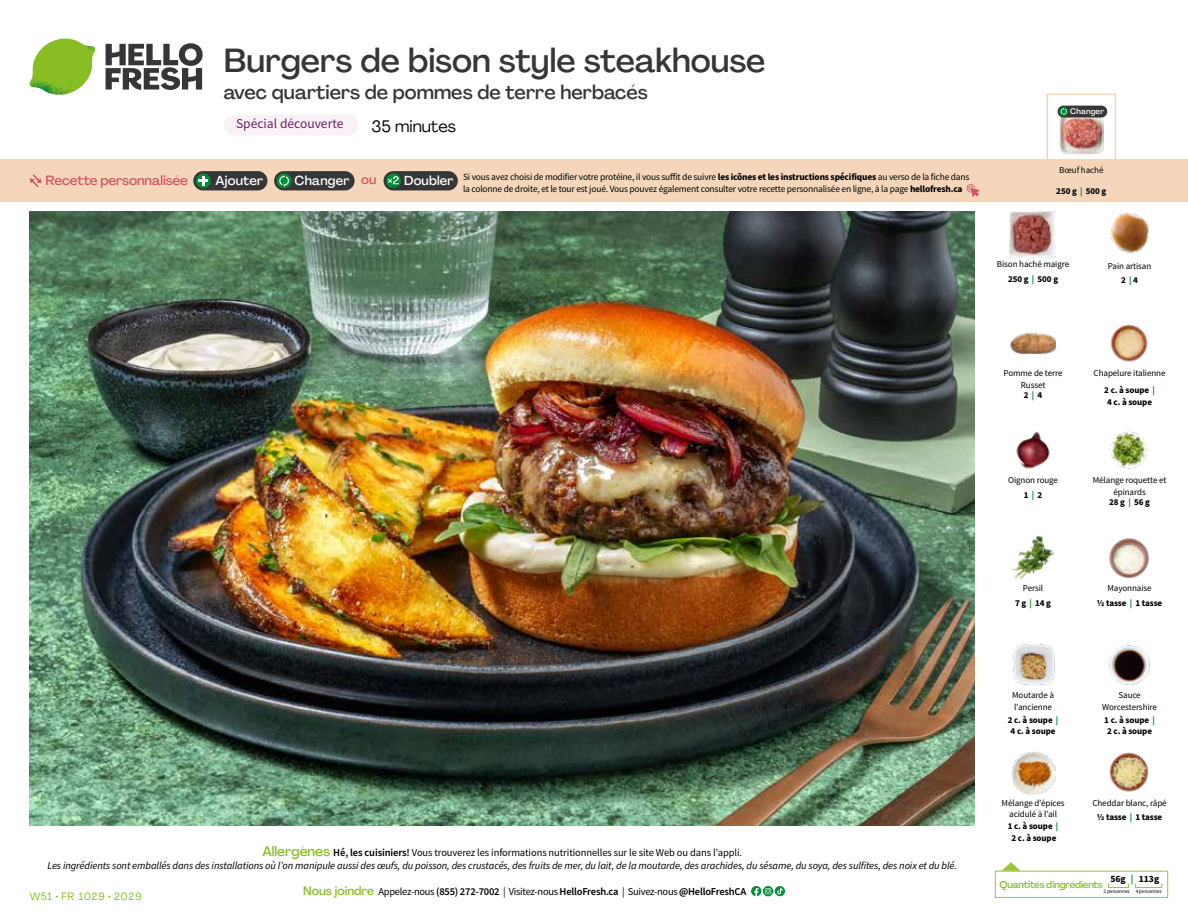
<style>
.page{position:relative;width:1188px;height:918px;background:#fff}
.page>*{position:absolute;margin:0;border:0;box-sizing:border-box;transform-origin:0 0}
.t1{font:500 33px "Agrandir";color:#373636}
.t2{font:500 19.5px "Agrandir";color:#373636}
.t3{font:16.5px "Agrandir";color:#000}
.t4{font:13.5px "Source Sans Pro";color:#692163}
.t5{font:500 13.35px "Agrandir";letter-spacing:-.01em;color:#d25764}
.t6{font:500 12.9px "Agrandir";letter-spacing:.015em;color:#fff}
.t7{font:italic 10.5px/13.5px "Source Sans Pro";letter-spacing:-.01em;color:#000;text-align:center}
.t8{font:600 10.5px "Source Sans Pro";letter-spacing:-.02em;color:#000}
.t9{font:10.5px "Agrandir";letter-spacing:.05em;color:#89bd24}
.t10{font:500 9.75px "Agrandir";letter-spacing:-.025em;color:#89bd24}
.t11{font:700 9.6px "Source Sans Pro";color:#000}
.t12{font:9.45px/12px "Source Sans Pro";letter-spacing:-.02em;color:#000}
.t13{font:9px/14.9px "Source Sans Pro";letter-spacing:-.01em;color:#000;text-align:center}
.t14{font:700 9px/11.6px "Source Sans Pro";letter-spacing:-.01em;color:#000;text-align:center}
.t15{font:500 7.95px "Agrandir";letter-spacing:.02em;color:#fff}
.t16{font:5.25px "Source Sans Pro";letter-spacing:-.01em;color:#000}
.s1{color:#d25764}
.s2{font-weight:700}
.s3{color:#008e38}
.s4{font-weight:700;color:#008e38}
.s5{font-family:"Agrandir";font-weight:500;font-style:normal;font-size:13.5px;color:#89bd24}
.s6{font-weight:600;font-style:normal}
.s7{font-style:normal}
.s8{font-family:"Agrandir";font-weight:500;font-size:12px;color:#89bd24}
.s9{font-weight:400}
</style>
<div class="page">
<svg style="left:106px;top:43px;width:97px;height:47px"></svg>
<svg style="left:34px;top:39px;width:59px;height:38px"></svg>
<img style="left:65px;top:39px;width:30px;height:25px">
<img style="left:33px;top:60px;width:56px;height:10px">
<img style="left:29px;top:64px;width:58px;height:31px">
<img style="left:64px;top:70px;width:25px;height:24px">
<img style="left:30px;top:211px;width:945px;height:615px">
<svg style="left:775px;top:886px;width:10px;height:10px"></svg>
<svg style="left:751px;top:886px;width:32px;height:10px"></svg>
<svg style="left:1002px;top:862px;width:19px;height:9px"></svg>
<div style="left:995px;top:871px;width:173px;height:27px;border:1px solid #9ac43a"></div>
<div style="left:1108px;top:883px;width:21px;height:5px;border:1px solid #9ac43a"></div>
<div style="left:1135px;top:883px;width:27px;height:5px;border:1px solid #9ac43a"></div>
<img style="left:1011px;top:332px;width:45px;height:22px">
<img style="left:1110px;top:324px;width:38px;height:38px">
<img style="left:1016px;top:431px;width:34px;height:38px">
<img style="left:1110px;top:431px;width:38px;height:38px">
<img style="left:1011px;top:536px;width:44px;height:44px">
<img style="left:1109px;top:538px;width:40px;height:40px">
<img style="left:1013px;top:644px;width:42px;height:41px">
<img style="left:1011px;top:752px;width:44px;height:42px">
<img style="left:1109px;top:752px;width:40px;height:40px">
<img style="left:1110px;top:213px;width:40px;height:40px">
<img style="left:1010px;top:212px;width:45px;height:45px">
<img style="left:1109px;top:645px;width:41px;height:40px">
<div style="left:0;top:160px;width:1188px;height:42px;background:#f5d6bb"></div>
<svg style="left:30px;top:174px;width:12px;height:13px"></svg>
<div style="left:384px;top:171px;width:74px;height:19px;background:#373636;border-radius:10px"></div>
<svg style="left:386px;top:173px;width:15px;height:15px"></svg>
<div style="left:389px;top:180px;width:11px;height:11px;background:#000;opacity:.35"></div>
<svg style="left:387px;top:176px;width:12px;height:8px"></svg>
<div style="left:274px;top:171px;width:81px;height:19px;background:#373636;border-radius:10px"></div>
<svg style="left:277px;top:173px;width:15px;height:15px"></svg>
<svg style="left:279px;top:175px;width:10px;height:12px"></svg>
<div style="left:193px;top:171px;width:74px;height:19px;background:#373636;border-radius:10px"></div>
<svg style="left:196px;top:173px;width:15px;height:15px"></svg>
<svg style="left:198px;top:176px;width:10px;height:10px"></svg>
<svg style="left:967px;top:184px;width:13px;height:13px"></svg>
<div style="left:1046px;top:94px;width:70px;height:69px;border:2px solid #f5d6bb"></div>
<img style="left:1060px;top:116px;width:43px;height:39px">
<div style="left:1058px;top:106px;width:49px;height:11px;background:#373636;border-radius:6px"></div>
<svg style="left:1059px;top:107px;width:9px;height:9px"></svg>
<svg style="left:1061px;top:108px;width:6px;height:7px"></svg>
<div style="left:224px;top:115px;width:134px;height:21px;background:#faf1f7;border-radius:10px"></div>
<h1 class="t1" style="left:224px;top:40px;width:543px">Burgers de bison style steakhouse</h1>
<h2 class="t2" style="left:224px;top:80px;width:426px">avec quartiers de pommes de terre herbacés</h2>
<h3 class="t3" style="left:372px;top:116px;width:86px">35 minutes</h3>
<p class="t4" style="left:236px;top:115px;width:109px">Spécial découverte</p>
<p class="t5" style="left:46px;top:172px;width:144px">Recette personnalisée</p>
<p class="t6" style="left:216px;top:172px;width:49px">Ajouter</p>
<p class="t6" style="left:295px;top:172px;width:83px">Changer <span class="s1">ou</span></p>
<p class="t6" style="left:404px;top:172px;width:51px">Doubler</p>
<p class="t12" style="left:463px;top:171px;width:508px">Si vous avez choisi de modifier votre protéine, il vous suffit de suivre <span class="s2">les icônes et les instructions spécifiques</span> au verso de la fiche dans la colonne de droite, et le tour est joué. Vous pouvez également consulter votre recette personnalisée en ligne, à la page <span class="s2">hellofresh.ca</span></p>
<p class="t15" style="left:1070px;top:106px;width:35px">Changer</p>
<p class="t13" style="left:1059px;top:163px;width:46px">Bœuf haché</p>
<p class="t14" style="left:1056px;top:185px;width:52px">250 g <span class="s3">|</span> 500 g</p>
<p class="t13" style="left:997px;top:257px;width:74px">Bison haché maigre<br><span class="s2">250 g</span> <span class="s4">|</span> <span class="s2">500 g</span></p>
<p class="t13" style="left:1108px;top:258px;width:45px">Pain artisan<br><span class="s2">2</span> <span class="s4">|</span> <span class="s2">4</span></p>
<p class="t7" style="left:47px;top:846px;width:911px"><span class="s5">Allergènes</span> <span class="s6">Hé, les cuisiniers!</span> <span class="s7">Vous trouverez les informations nutritionnelles sur le site Web ou dans l’appli.<br></span>Les ingrédients sont emballés dans des installations où l’on manipule aussi des œufs, du poisson, des crustacés, des fruits de mer, du lait, de la moutarde, des arachides, du sésame, du soya, des sulfites, des noix et du blé.</p>
<p class="t9" style="left:30px;top:890px;width:113px">W51 • FR 1029 • 2029</p>
<p class="t8" style="left:303px;top:885px;width:445px"><span class="s8">Nous joindre</span> <span class="s9">Appelez-nous</span> (855) 272-7002 <span class="s9">| Visitez-nous</span> HelloFresh.ca <span class="s9">| Suivez-nous</span> @HelloFreshCA</p>
<p class="t13" style="left:1004px;top:368px;width:61px;line-height:11.1px">Pomme de terre<br>Russet<br><span class="s2">2</span> <span class="s4">|</span> <span class="s2">4</span></p>
<p class="t13" style="left:1094px;top:365px;width:73px;line-height:17.2px">Chapelure italienne<br><span class="s2">2 c. à soupe</span> <span class="s4">|</span></p>
<p class="t14" style="left:1107px;top:396px;width:46px">4 c. à soupe</p>
<p class="t13" style="left:1008px;top:473px;width:51px">Oignon rouge<br><span class="s2">1</span> <span class="s4">|</span> <span class="s2">2</span></p>
<p class="t13" style="left:1093px;top:475px;width:75px;line-height:11.1px">Mélange roquette et épinards<br><span class="s2">28g</span> <span class="s4">|</span> <span class="s2">56g</span></p>
<p class="t13" style="left:1015px;top:581px;width:38px">Persil<br><span class="s2">7g</span> <span class="s4">|</span> <span class="s2">14g</span></p>
<p class="t14" style="left:1097px;top:581px;width:67px;line-height:14.9px"><span class="s9">Mayonnaise<br></span>½ tasse <span class="s3">|</span> 1 tasse</p>
<p class="t13" style="left:1012px;top:690px;width:43px;line-height:11.6px;text-align:left">Moutarde à l’ancienne</p>
<p class="t14" style="left:1008px;top:714px;width:52px">2 c. à soupe <span class="s3">|<br></span>4 c. à soupe</p>
<p class="t13" style="left:1102px;top:690px;width:56px;line-height:11.6px">Sauce<br>Worcestershire</p>
<p class="t14" style="left:1104px;top:714px;width:52px">1 c. à soupe <span class="s3">|<br></span>2 c. à soupe</p>
<p class="t13" style="left:1002px;top:797px;width:64px;line-height:11.7px">Mélange d’épices acidulé à l’ail<br><span class="s2">1 c. à soupe</span> <span class="s4">|<br></span><span class="s2">2 c. à soupe</span></p>
<p class="t13" style="left:1092px;top:795px;width:76px">Cheddar blanc, râpé <span class="s2">½ tasse</span> <span class="s4">|</span> <span class="s2">1 tasse</span></p>
<p class="t11" style="left:1110px;top:872px;width:50px">56g <span class="s3">|</span> 113g</p>
<p class="t16" style="left:1103px;top:888px;width:60px">2 personnes 4 personnes</p>
<p class="t10" style="left:1000px;top:878px;width:105px">Quantités d'ingrédients</p>
</div>
